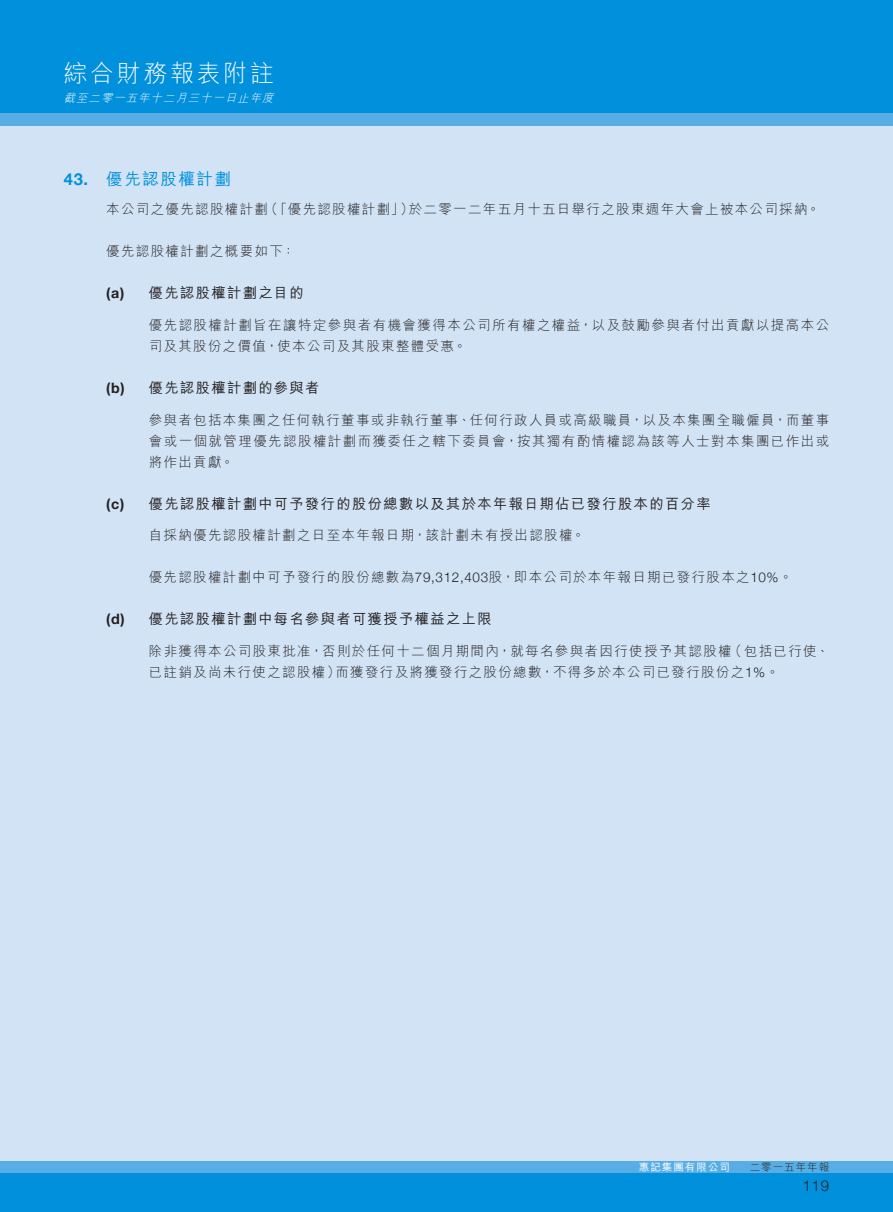
<style>
.page{position:relative;width:893px;height:1212px;background:#fff}
.page>*{position:absolute;margin:0;border:0;box-sizing:border-box;transform-origin:0 0}
.t1{font:24px "M Hei HK Light B5 pc H";letter-spacing:.11em;color:#fff}
.t2{font:16.5px "M Hei HK Medium B5 pc H";letter-spacing:.095em;color:#0090dc}
.t3{font:300 15px "Helvetica Neue";color:#231f20}
.t4{font:14.25px "M Hei HK Medium B5 pc H";letter-spacing:.1em;color:#231f20}
.t5{font:13.5px/21px "M Hei HK Light B5 pc H";letter-spacing:.1em;color:#231f20}
.t6{font:italic 11.25px "M Hei HK Light B5 pc H";color:#fff}
.t7{font:10.5px "M Hei HK Medium B5 pc H";letter-spacing:.1em;color:#fff}
.t8{font:10.5px "M Hei HK Light B5 pc H";letter-spacing:.095em;color:#231f20}
.s1{font-family:"Helvetica Neue";font-weight:700}
.s2{font-family:"Helvetica Neue";font-weight:300}
</style>
<div class="page">
<div style="left:0;top:120px;width:893px;height:1049px;background:#d1e3f5"></div>
<div style="left:0;top:1161px;width:893px;height:13px;background:#58aee4"></div>
<div style="left:0;top:1174px;width:893px;height:38px;background:#0090dc"></div>
<div style="left:0;top:0;width:893px;height:125px;background:#58aee4"></div>
<div style="left:0;top:0;width:893px;height:113px;background:#0090dc"></div>
<h1 class="t1" style="left:64px;top:64px;width:212px">綜合財務報表附註</h1>
<p class="t6" style="left:64px;top:93px;width:214px">截至二零一五年十二月三十一日止年度</p>
<p class="t2" style="left:64px;top:172px;width:169px"><span class="s1">43.</span> 優先認股權計劃</p>
<p class="t5" style="left:106px;top:201px;width:715px">本公司之優先認股權計劃（「優先認股權計劃」）於二零一二年五月十五日舉行之股東週年大會上被本公司採納。</p>
<p class="t5" style="left:106px;top:243px;width:190px">優先認股權計劃之概要如下：</p>
<p class="t4" style="left:106px;top:288px;width:199px"><span class="s1">(a)</span> 優先認股權計劃之目的</p>
<p class="t5" style="left:149px;top:316px;width:682px">優先認股權計劃旨在讓特定參與者有機會獲得本公司所有權之權益，以及鼓勵參與者付出貢獻以提高本公司及其股份之價值，使本公司及其股東整體受惠。</p>
<p class="t4" style="left:106px;top:382px;width:215px"><span class="s1">(b)</span> 優先認股權計劃的參與者</p>
<p class="t5" style="left:149px;top:411px;width:682px;text-align:justify">參與者包括本集團之任何執行董事或非執行董事、任何行政人員或高級職員，以及本集團全職僱員，而董事會或一個就管理優先認股權計劃而獲委任之轄下委員會，按其獨有酌情權認為該等人士對本集團已作出或將作出貢獻。</p>
<p class="t4" style="left:106px;top:498px;width:606px"><span class="s1">(c)</span> 優先認股權計劃中可予發行的股份總數以及其於本年報日期佔已發行股本的百分率</p>
<p class="t5" style="left:149px;top:526px;width:438px">自採納優先認股權計劃之日至本年報日期，該計劃未有授出認股權。</p>
<p class="t5" style="left:149px;top:568px;width:645px">優先認股權計劃中可予發行的股份總數為<span class="s2">79,312,403</span>股，即本公司於本年報日期已發行股本之<span class="s2">10%</span>。</p>
<p class="t4" style="left:106px;top:613px;width:387px"><span class="s1">(d)</span> 優先認股權計劃中每名參與者可獲授予權益之上限</p>
<p class="t5" style="left:149px;top:642px;width:682px">除非獲得本公司股東批准，否則於任何十二個月期間內，就每名參與者因行使授予其認股權（包括已行使、已註銷及尚未行使之認股權）而獲發行及將獲發行之股份總數，不得多於本公司已發行股份之<span class="s2">1%</span>。</p>
<p class="t7" style="left:639px;top:1163px;width:93px">惠記集團有限公司</p>
<p class="t8" style="left:750px;top:1163px;width:81px">二零一五年年報</p>
<p class="t3" style="left:803px;top:1176px;width:28px">119</p>
</div>
